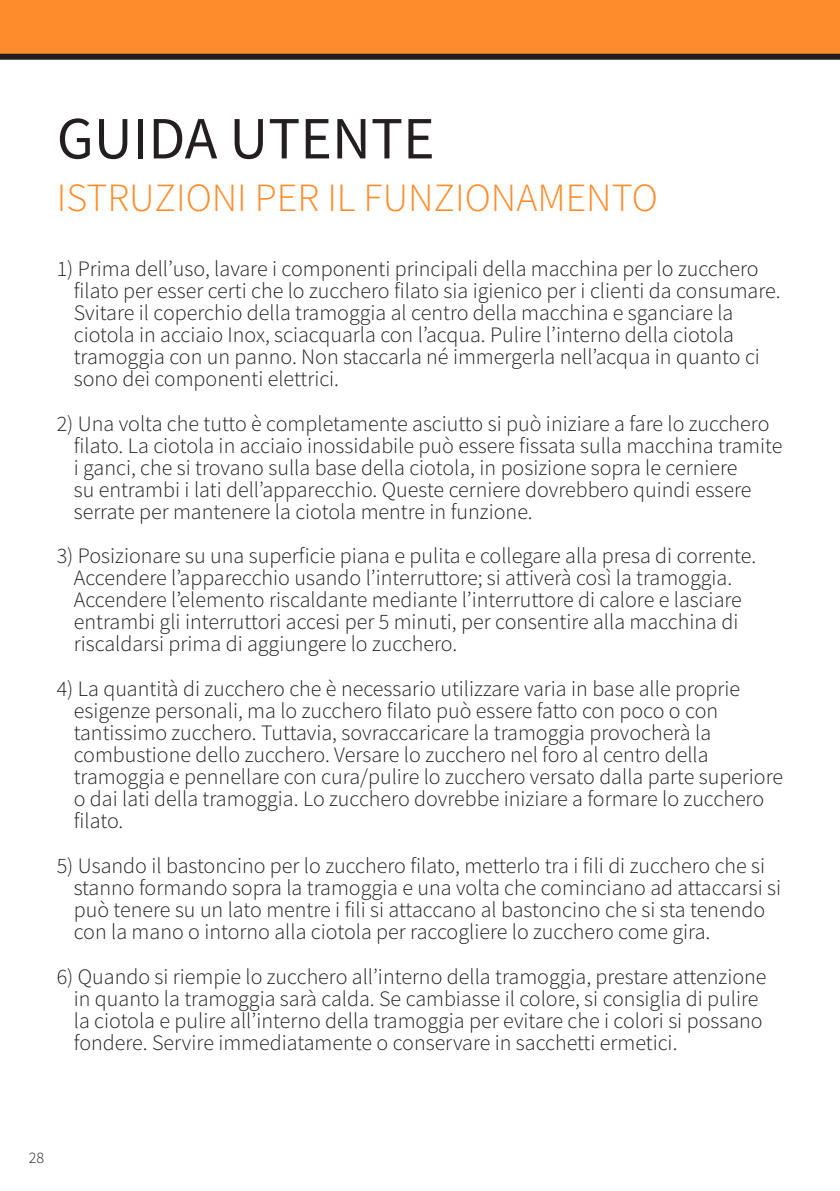
<style>
.page{position:relative;width:840px;height:1191px;background:#fff}
.page>*{position:absolute;margin:0;border:0;box-sizing:border-box;transform-origin:0 0}
.t1{font:60px "Source Sans Pro";color:#231f20}
.t2{font:300 40px "Source Sans Pro";color:#ff8c2b}
.t3{font:300 22px/22px "Source Sans Pro";color:#231f20}
.t4{font:300 16px "Source Sans Pro";color:#231f20}
</style>
<div class="page">
<div style="left:0;top:0;width:839px;height:57px;background:#ff8c2b"></div>
<div style="left:0;top:54px;width:839px;height:6px;background:#231f20"></div>
<p class="t1" style="left:57px;top:100px;width:379px">GUIDA UTENTE</p>
<p class="t2" style="left:57px;top:173px;width:602px">ISTRUZIONI PER IL FUNZIONAMENTO</p>
<p class="t3" style="left:74px;top:258px;width:708px;text-indent:-17px">1) Prima dell’uso, lavare i componenti principali della macchina per lo zucchero filato per esser certi che lo zucchero filato sia igienico per i clienti da consumare.<br>Svitare il coperchio della tramoggia al centro della macchina e sganciare la ciotola in acciaio Inox, sciacquarla con l’acqua. Pulire l’interno della ciotola tramoggia con un panno. Non staccarla né immergerla nell’acqua in quanto ci sono dei componenti elettrici.</p>
<p class="t3" style="left:74px;top:412px;width:709px;text-indent:-17px">2) Una volta che tutto è completamente asciutto si può iniziare a fare lo zucchero filato. La ciotola in acciaio inossidabile può essere fissata sulla macchina tramite i ganci, che si trovano sulla base della ciotola, in posizione sopra le cerniere<br>su entrambi i lati dell’apparecchio. Queste cerniere dovrebbero quindi essere serrate per mantenere la ciotola mentre in funzione.</p>
<p class="t3" style="left:74px;top:545px;width:683px;text-indent:-17px">3) Posizionare su una superficie piana e pulita e collegare alla presa di corrente.<br>Accendere l’apparecchio usando l’interruttore; si attiverà così la tramoggia.<br>Accendere l’elemento riscaldante mediante l’interruttore di calore e lasciare entrambi gli interruttori accesi per 5 minuti, per consentire alla macchina di riscaldarsi prima di aggiungere lo zucchero.</p>
<p class="t3" style="left:74px;top:678px;width:710px;text-indent:-17px">4) La quantità di zucchero che è necessario utilizzare varia in base alle proprie esigenze personali, ma lo zucchero filato può essere fatto con poco o con tantissimo zucchero. Tuttavia, sovraccaricare la tramoggia provocherà la combustione dello zucchero. Versare lo zucchero nel foro al centro della tramoggia e pennellare con cura/pulire lo zucchero versato dalla parte superiore o dai lati della tramoggia. Lo zucchero dovrebbe iniziare a formare lo zucchero filato.</p>
<p class="t3" style="left:74px;top:854px;width:708px;text-indent:-17px">5) Usando il bastoncino per lo zucchero filato, metterlo tra i fili di zucchero che si stanno formando sopra la tramoggia e una volta che cominciano ad attaccarsi si può tenere su un lato mentre i fili si attaccano al bastoncino che si sta tenendo con la mano o intorno alla ciotola per raccogliere lo zucchero come gira.</p>
<p class="t3" style="left:74px;top:965px;width:693px;text-indent:-17px">6) Quando si riempie lo zucchero all’interno della tramoggia, prestare attenzione in quanto la tramoggia sarà calda. Se cambiasse il colore, si consiglia di pulire la ciotola e pulire all’interno della tramoggia per evitare che i colori si possano fondere. Servire immediatamente o conservare in sacchetti ermetici.</p>
<p class="t4" style="left:29px;top:1147px;width:17px">28</p>
</div>
